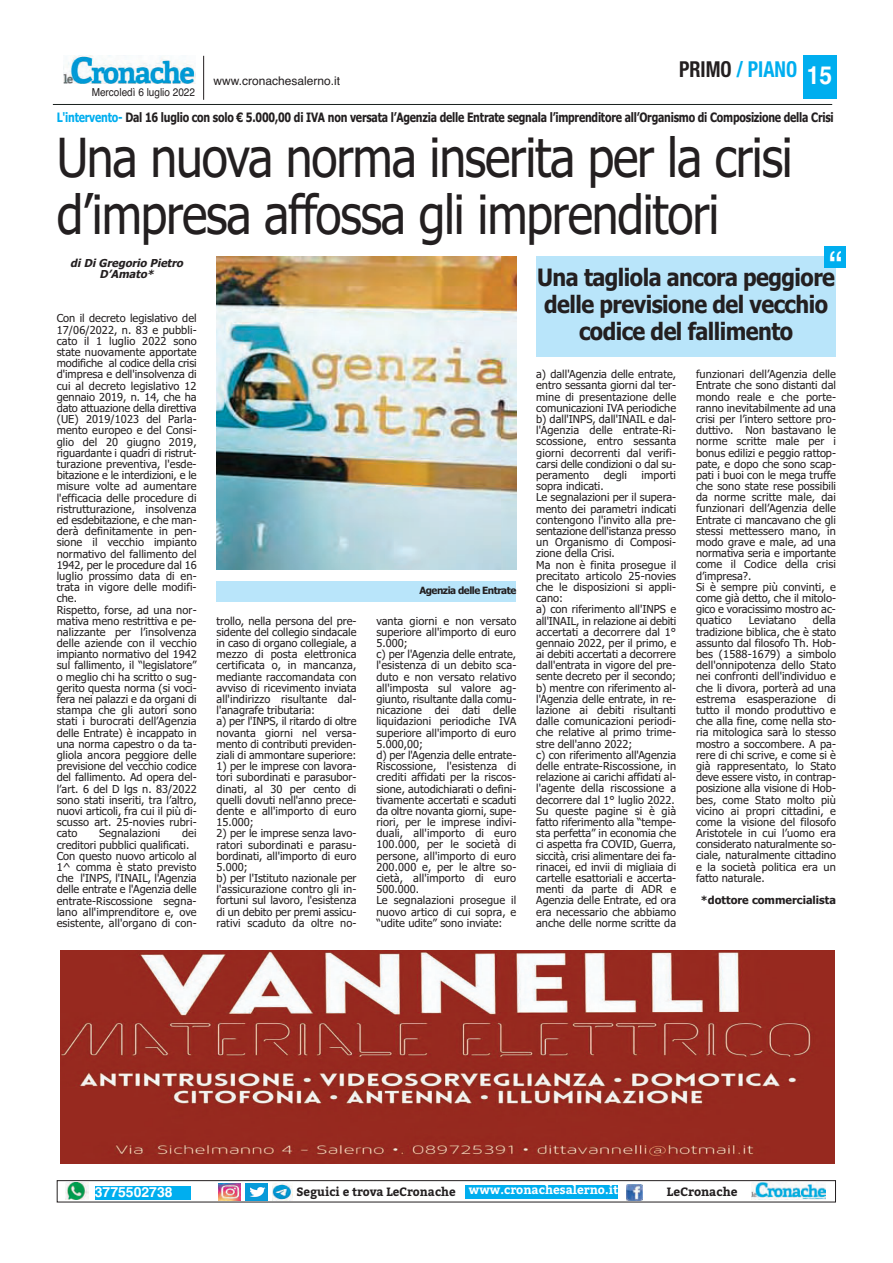
<style>
.page{position:relative;width:893px;height:1263px;background:#fff}
.page>*{position:absolute;margin:0;border:0;box-sizing:border-box;transform-origin:0 0}
.t1{font:54px/57px "Tahoma";letter-spacing:-.025em;color:#231f20;scale:.89 1}
.t2{font:40.05px "Helvetica";color:#fff}
.t3{font:700 24px/27px "Tahoma";letter-spacing:-.025em;color:#231f20;text-align:center;scale:.9 1}
.t4{font:700 condensed 22.05px "Helvetica Neue";color:#00aeef;scale:.91 1}
.t5{font:700 13.95px "Helvetica";color:#fff}
.t6{font:700 13.05px "Tahoma";letter-spacing:-.02em;color:#231f20;scale:.81 1}
.t7{font:700 12px "Bitter";color:#231f20}
.t8{font:12px "Helvetica";color:#231f20}
.t9{font:10.95px/11.2px "Tahoma";color:#231f20}
.t10{font:italic 700 10.95px/11.2px "Tahoma";color:#231f20;text-align:center}
.t11{font:700 10.95px "Tahoma";color:#231f20}
.t12{font:10.95px "Helvetica";color:#231f20;scale:.91 1}
.t13{font:700 10.05px "Tahoma";letter-spacing:-.05em;color:#231f20}
.s1{color:#231f20}
.s2{font-family:"Helvetica";font-stretch:normal;font-size:25.05px;color:#fff}
.s3{color:#00aeef}
.s4{color:#fff}
</style>
<div class="page">
<div style="left:536px;top:257px;width:300px;height:100px;background:#b9e5fa"></div>
<img style="left:216px;top:257px;width:300px;height:313px">
<div style="left:824px;top:247px;width:22px;height:21px;background:#00aeef"></div>
<div style="left:216px;top:581px;width:300px;height:21px;background:#b9e5fa"></div>
<div style="left:57px;top:1180px;width:779px;height:23px;border:1px solid #231f20"></div>
<img style="left:66px;top:1183px;width:22px;height:17px">
<div style="left:95px;top:1186px;width:96px;height:13px;background:#00aeef"></div>
<img style="left:218px;top:1183px;width:23px;height:17px">
<img style="left:245px;top:1184px;width:23px;height:17px">
<img style="left:272px;top:1184px;width:20px;height:17px">
<div style="left:465px;top:1185px;width:153px;height:13px;background:#00aeef"></div>
<svg style="left:626px;top:1184px;width:17px;height:16px"></svg>
<img style="left:627px;top:1184px;width:15px;height:16px">
<img style="left:752px;top:1183px;width:73px;height:17px">
<div style="left:803px;top:56px;width:33px;height:43px;background:#00aeef"></div>
<hr style="left:53px;top:104px;width:779px;height:1px;background:#1a211f">
<img style="left:63px;top:56px;width:132px;height:28px">
<hr style="left:203px;top:56px;width:1px;height:44px;background:#231f20">
<img style="left:60px;top:951px;width:774px;height:212px">
<p class="t12" style="left:92px;top:88px;width:115px">Mercoledì 6 luglio 2022</p>
<p class="t8" style="left:214px;top:76px;width:128px">www.cronachesalerno.it</p>
<h3 class="t4" style="left:679px;top:56px;width:170px"><span class="s1">PRIMO</span> / PIANO <span class="s2">15</span></h3>
<p class="t6" style="left:57px;top:112px;width:961px"><span class="s3">L'intervento-</span> Dal 16 luglio con solo € 5.000,00 di IVA non versata l’Agenzia delle Entrate segnala l’imprenditore all’Organismo di Composizione della Crisi</p>
<h1 class="t1" style="left:57px;top:133px;width:829px">Una nuova norma inserita per la crisi d’impresa affossa gli imprenditori</h1>
<p class="t10" style="left:70px;top:258px;width:117px">di Di Gregorio Pietro<br>D’Amato*</p>
<p class="t9" style="left:57px;top:314px;width:142px">Con il decreto legislativo del<br>17/06/2022, n. 83 e pubbli&shy;cato il 1 luglio 2022 sono state nuovamente apportate modifiche al codice della crisi d'impresa e dell'insolvenza di cui al decreto legislativo 12 gennaio 2019, n. 14, che ha dato attuazione della direttiva (UE) 2019/1023 del Parla&shy;mento europeo e del Consi&shy;glio del 20 giugno 2019, riguardante i quadri di ristrut&shy;turazione preventiva, l'esde&shy;bitazione e le interdizioni, e le misure volte ad aumentare l'efficacia delle procedure di ristrutturazione, insolvenza ed esdebitazione, e che man&shy;derà definitamente in pen&shy;sione il vecchio impianto normativo del fallimento del<br>1942, per le procedure dal 16 luglio prossimo data di en&shy;trata in vigore delle modifi&shy;che.<br>Rispetto, forse, ad una nor&shy;mativa meno restrittiva e pe&shy;nalizzante per l’insolvenza delle aziende con il vecchio impianto normativo del 1942 sul fallimento, il “legislatore” o meglio chi ha scritto o sug&shy;gerito questa norma (si voci&shy;fera nei palazzi e da organi di stampa che gli autori sono stati i burocrati dell’Agenzia delle Entrate) è incappato in una norma capestro o da ta&shy;gliola ancora peggiore delle previsione del vecchio codice del fallimento. Ad opera del&shy;l’art. 6 del D lgs n. 83/2022 sono stati inseriti, tra l’altro, nuovi articoli, fra cui il più di&shy;scusso art. 25-novies rubri&shy;cato</p>
<p class="t9" style="left:57px;top:829px;width:141px;text-indent:125px">dei creditori pubblici qualificati.<br>Con questo nuovo articolo al<br>1^ comma è stato previsto che l'INPS, l'INAIL, l'Agenzia delle entrate e l'Agenzia delle entrate-Riscossione segna&shy;lano all'imprenditore e, ove esistente, all'organo di con-</p>
<p class="t9" style="left:99px;top:829px;width:63px">Segnalazioni</p>
<p class="t9" style="left:216px;top:616px;width:142px">trollo, nella persona del pre&shy;sidente del collegio sindacale in caso di organo collegiale, a mezzo di posta elettronica certificata o, in mancanza, mediante raccomandata con avviso di ricevimento inviata all'indirizzo risultante dal&shy;l'anagrafe tributaria:<br>a) per l'INPS, il ritardo di oltre novanta giorni nel versa&shy;mento di contributi previden&shy;ziali di ammontare superiore:</p>
<p class="t9" style="left:216px;top:762px;width:141px;text-align:justify">1) per le imprese con lavora&shy;tori subordinati e parasubor&shy;dinati, al 30 per cento di quelli dovuti nell'anno prece&shy;dente e all'importo di euro 15.000;</p>
<p class="t9" style="left:216px;top:829px;width:142px">2) per le imprese senza lavo&shy;ratori subordinati e parasu&shy;bordinati, all'importo di euro<br>5.000;<br>b) per l'Istituto nazionale per l'assicurazione contro gli in&shy;fortuni sul lavoro, l'esistenza di un debito per premi assicu&shy;rativi scaduto da oltre no-</p>
<p class="t13" style="left:419px;top:587px;width:98px">Agenzia delle Entrate</p>
<p class="t9" style="left:376px;top:616px;width:142px">vanta giorni e non versato superiore all'importo di euro<br>5.000;<br>c) per l'Agenzia delle entrate, l'esistenza di un debito sca&shy;duto e non versato relativo all'imposta sul valore ag&shy;giunto, risultante dalla comu&shy;nicazione dei dati delle liquidazioni periodiche IVA superiore all'importo di euro<br>5.000,00;<br>d) per l'Agenzia delle entrate-<br>Riscossione, l'esistenza di crediti affidati per la riscos&shy;sione, autodichiarati o defini&shy;tivamente accertati e scaduti da oltre novanta giorni, supe&shy;riori, per le imprese indivi&shy;duali, all'importo di euro<br>100.000, per le società di persone, all'importo di euro<br>200.000 e, per le altre so&shy;cietà, all'importo di euro<br>500.000.<br>Le segnalazioni prosegue il nuovo artico di cui sopra, e “udite udite” sono inviate:</p>
<h2 class="t2" style="left:829px;top:251px;width:15px">“</h2>
<h3 class="t3" style="left:537px;top:266px;width:332px">Una tagliola ancora peggiore delle previsione del vecchio codice del fallimento</h3>
<p class="t9" style="left:536px;top:370px;width:142px;text-align:justify">a) dall'Agenzia delle entrate, entro sessanta giorni dal ter&shy;mine di presentazione delle comunicazioni IVA periodiche b) dall'INPS, dall'INAIL e dal&shy;l'Agenzia delle entrate-Ri&shy;scossione, entro sessanta giorni decorrenti dal verifi&shy;carsi delle condizioni o dal su&shy;peramento</p>
<p class="t9" style="left:604px;top:470px;width:25px">degli</p>
<p class="t9" style="left:641px;top:470px;width:36px">importi</p>
<p class="t9" style="left:536px;top:482px;width:142px">sopra indicati.<br>Le segnalazioni per il supera&shy;mento dei parametri indicati contengono l'invito alla pre&shy;sentazione dell'istanza presso un Organismo di Composi&shy;zione della Crisi.<br>Ma non è finita prosegue il precitato articolo 25-novies che le disposizioni si appli&shy;cano:<br>a) con riferimento all'INPS e all'INAIL, in relazione ai debiti accertati a decorrere dal 1° gennaio 2022, per il primo, e ai debiti accertati a decorrere dall'entrata in vigore del pre&shy;sente decreto per il secondo; b) mentre con riferimento al&shy;l'Agenzia delle entrate, in re&shy;lazione ai debiti risultanti dalle comunicazioni periodi&shy;che relative al primo trime&shy;stre dell'anno 2022;<br>c) con riferimento all'Agenzia delle entrate-Riscossione, in relazione ai carichi affidati al&shy;l'agente della riscossione a decorrere dal 1° luglio 2022.<br>Su queste pagine si è già fatto riferimento alla “tempe&shy;sta perfetta” in economia che ci aspetta fra COVID, Guerra, siccità, crisi alimentare dei fa&shy;rinacei, ed invii di migliaia di cartelle esattoriali e accerta&shy;menti da parte di ADR e<br>Agenzia delle Entrate, ed ora era necessario che abbiamo anche delle norme scritte da</p>
<p class="t9" style="left:696px;top:370px;width:142px">funzionari dell’Agenzia delle<br>Entrate che sono distanti dal mondo reale e che porte&shy;ranno inevitabilmente ad una crisi per l’intero settore pro&shy;duttivo. Non bastavano le norme scritte male per i bonus edilizi e peggio rattop&shy;pate, e dopo che sono scap&shy;pati i buoi con le mega truffe che sono state rese possibili da norme scritte male, dai funzionari dell’Agenzia delle<br>Entrate ci mancavano che gli stessi mettessero mano, in modo grave e male, ad una normativa seria e importante come il Codice della crisi d’impresa?.<br>Si è sempre più convinti, e come già detto, che il mitolo&shy;gico e voracissimo mostro ac&shy;quatico</p>
<p class="t9" style="left:696px;top:616px;width:142px;text-align:justify;text-indent:117px">della tradizione biblica, che è stato assunto dal filosofo Th. Hob&shy;bes (1588-1679) a simbolo dell'onnipotenza dello Stato nei confronti dell'individuo e che li divora, porterà ad una estrema esasperazione di tutto il mondo produttivo e che alla fine, come nella sto&shy;ria mitologica sarà lo stesso mostro a soccombere. A pa&shy;rere di chi scrive, e come si è già rappresentato, lo Stato deve essere visto, in contrap&shy;posizione alla visione di Hob&shy;bes, come Stato molto più vicino ai propri cittadini, e come la visione del filosofo Aristotele in cui l’uomo era considerato naturalmente so&shy;ciale, naturalmente cittadino e la società politica era un fatto naturale.</p>
<p class="t11" style="left:701px;top:896px;width:137px">*dottore commercialista</p>
<p class="t9" style="left:749px;top:616px;width:49px">Leviatano</p>
<p class="t5" style="left:95px;top:1187px;width:79px">3775502738</p>
<p class="t7" style="left:296px;top:1184px;width:323px">Seguici e trova LeCronache <span class="s4">www.cronachesalerno.it</span></p>
<p class="t7" style="left:667px;top:1185px;width:72px">LeCronache</p>
</div>
